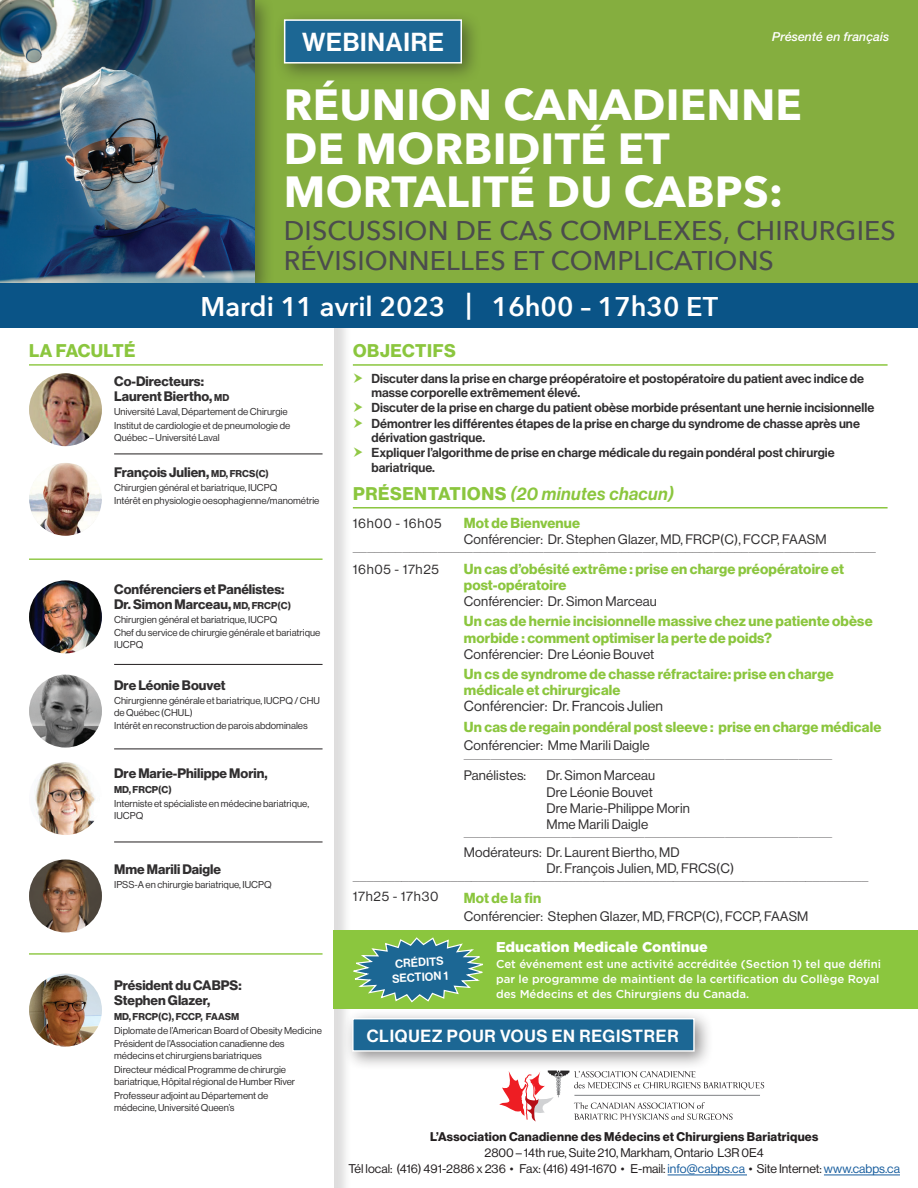
<style>
.page{position:relative;width:918px;height:1188px;background:#fff}
.page>*{position:absolute;margin:0;border:0;box-sizing:border-box;transform-origin:0 0}
.t1{font:700 43.5px/43.5px "Avenir Next";letter-spacing:.005em;color:#fff}
.t2{font:500 27px/30px "Avenir Next";letter-spacing:.005em;color:#4b4c4d}
.t3{font:600 27px "Avenir Next";color:#fff}
.t4{font:25.5px "N Haas Grotesk DS Pro 65 Md";letter-spacing:.03em;color:#fff}
.t5{font:18px "N Haas Grotesk DS Pro 66 Md It";letter-spacing:.02em;color:#8bc63e}
.t6{font:18px "N Haas Grotesk DS Pro 75 Bd";letter-spacing:.02em;color:#8bc63e}
.t7{font:17.25px "N Haas Grotesk DS Pro 65 Md";letter-spacing:.045em;color:#fff}
.t8{font:14.25px/16.2px "N Haas Grotesk DS Pro 75 Bd";letter-spacing:.01em;color:#8bc63e}
.t9{font:14.25px "N Haas Grotesk DS Pro 25 Th";color:#312f30}
.t10{font:14.25px "N Haas Grotesk DS Pro 55 Rg";letter-spacing:.01em;color:#312f30}
.t11{font:900 14.25px "Gotham";color:#fff}
.t12{font:14.1px "N Haas Grotesk DS Pro 25 Th";color:#312f30}
.t13{font:13.5px/16px "N Haas Grotesk DS Pro 55 Rg";letter-spacing:.01em;color:#312f30}
.t14{font:13.5px/15px "N Haas Grotesk DS Pro 75 Bd";color:#312f30}
.t15{font:13.5px "N Haas Grotesk DS Pro 25 Th";color:#312f30}
.t16{font:13.5px "N Haas Grotesk DS Pro 55 Rg";letter-spacing:.05em;color:#312f30}
.t17{font:12.75px/14.9px "N Haas Grotesk DS Pro 65 Md";letter-spacing:.005em;color:#312f30}
.t18{font:12.3px/16.2px "N Haas Grotesk DS Pro 55 Rg";color:#231f20;text-align:center}
.t19{font:12.3px "N Haas Grotesk DS Pro 75 Bd";letter-spacing:.02em;color:#231f20}
.t20{font:italic 500 12.3px "Helvetica Neue";color:#fff}
.t21{font:11.55px/14.7px "N Haas Grotesk DS Pro 65 Md";color:#fff;text-align:center}
.t22{font:500 11.4px/14.7px "Gotham";color:#fff}
.t23{font:9.75px/13.6px "N Haas Grotesk DS Pro 55 Rg";color:#312f30}
.t24{font:9.75px "N Haas Grotesk DS Pro 75 Bd";color:#312f30}
.s1{font-size:9.75px}
.s2{font-family:"N Haas Grotesk DS Pro 75 Bd"}
.s3{color:#175d9e}
</style>
<div class="page">
<div style="left:0;top:0;width:918px;height:291px;background:#85ae3f"></div>
<div style="left:2px;top:299px;width:350px;height:889px;background:#231f20;opacity:.15"></div>
<div style="left:0;top:296px;width:333px;height:892px;background:#fff"></div>
<hr style="left:29px;top:364px;width:294px;height:2px;background:#8bc63e">
<hr style="left:29px;top:953px;width:294px;height:2px;background:#8bc63e">
<hr style="left:29px;top:559px;width:294px;height:1px;background:#8bc63e">
<hr style="left:114px;top:664px;width:209px;height:1px;background:#231f20">
<hr style="left:114px;top:749px;width:209px;height:1px;background:#231f20">
<hr style="left:114px;top:842px;width:209px;height:1px;background:#231f20">
<hr style="left:114px;top:454px;width:209px;height:1px;background:#231f20">
<hr style="left:353px;top:364px;width:535px;height:2px;background:#8bc63e">
<hr style="left:353px;top:507px;width:535px;height:2px;background:#8bc63e">
<div style="left:343px;top:1009px;width:371px;height:62px;background:#231f20;opacity:.5"></div>
<div style="left:352px;top:1018px;width:343px;height:34px;background:#1c6794;border:1px solid #fff"></div>
<img style="left:29px;top:463px;width:73px;height:73px;border-radius:36px">
<img style="left:29px;top:580px;width:73px;height:73px;border-radius:36px">
<img style="left:29px;top:675px;width:73px;height:73px;border-radius:36px">
<img style="left:29px;top:762px;width:73px;height:73px;border-radius:36px">
<img style="left:29px;top:859px;width:73px;height:73px;border-radius:36px">
<img style="left:29px;top:373px;width:73px;height:73px;border-radius:36px">
<img style="left:29px;top:974px;width:73px;height:73px;border-radius:36px">
<img style="left:547px;top:1070px;width:23px;height:28px">
<svg style="left:574px;top:1102px;width:159px;height:18px"></svg>
<svg style="left:574px;top:1071px;width:190px;height:19px"></svg>
<hr style="left:574px;top:1095px;width:186px;height:1px;background:#808285">
<svg style="left:499px;top:1071px;width:55px;height:51px"></svg>
<hr style="left:668px;top:1175px;width:79px;height:1px;background:#175d9e">
<hr style="left:824px;top:1175px;width:76px;height:1px;background:#175d9e">
<div style="left:0;top:0;width:276px;height:304px;background:#231f20;opacity:.5"></div>
<img style="left:0;top:0;width:255px;height:284px">
<div style="left:274px;top:9px;width:208px;height:75px;background:#231f20;opacity:.5"></div>
<div style="left:284px;top:19px;width:178px;height:45px;background:#1c6794;border:2px solid #fff"></div>
<div style="left:0;top:284px;width:918px;height:44px;background:#0a5487"></div>
<div style="left:333px;top:930px;width:585px;height:79px;background:#8bc63e"></div>
<svg style="left:353px;top:937px;width:130px;height:66px"></svg>
<h3 class="t4" style="left:302px;top:28px;width:143px">WEBINAIRE</h3>
<p class="t20" style="left:772px;top:29px;width:119px">Présenté en français</p>
<h1 class="t1" style="left:284px;top:83px;width:520px">RÉUNION CANADIENNE<br>DE MORBIDITÉ ET<br>MORTALITÉ DU CABPS:</h1>
<h2 class="t2" style="left:284px;top:215px;width:614px">DISCUSSION DE CAS COMPLEXES, CHIRURGIES<br>RÉVISIONNELLES ET COMPLICATIONS</h2>
<h2 class="t3" style="left:201px;top:283px;width:519px">Mardi 11 avril 2023 | 16h00 – 17h30 ET</h2>
<h3 class="t6" style="left:29px;top:340px;width:108px">LA FACULTÉ</h3>
<h3 class="t14" style="left:114px;top:374px;width:117px">Co-Directeurs:<br>Laurent Biertho, <span class="s1">MD</span></h3>
<p class="t23" style="left:114px;top:405px;width:178px">Université Laval, Département de Chirurgie<br>Institut de cardiologie et de pneumologie de</p>
<p class="t23" style="left:114px;top:430px;width:107px">Québec – Université Laval</p>
<h3 class="t14" style="left:114px;top:465px;width:156px">François Julien, <span class="s1">MD, FRCS(C)</span></h3>
<p class="t23" style="left:114px;top:480px;width:207px">Chirurgien général et bariatrique, IUCPQ<br>Intérêt en physiologie oesophagienne/manométrie</p>
<h3 class="t14" style="left:114px;top:582px;width:178px">Conférenciers et Panélistes:<br>Dr. Simon Marceau, <span class="s1">MD, FRCP(C)</span></h3>
<p class="t23" style="left:114px;top:612px;width:208px">Chirurgien général et bariatrique, IUCPQ<br>Chef du service de chirurgie générale et bariatrique</p>
<p class="t23" style="left:114px;top:638px;width:31px">IUCPQ</p>
<h3 class="t14" style="left:114px;top:678px;width:113px">Dre Léonie Bouvet</h3>
<p class="t23" style="left:114px;top:694px;width:207px;line-height:12px">Chirurgienne générale et bariatrique, IUCPQ / CHU de Québec (CHUL)</p>
<p class="t23" style="left:114px;top:719px;width:195px">Intérêt en reconstruction de parois abdominales</p>
<h3 class="t14" style="left:114px;top:766px;width:155px">Dre Marie-Philippe Morin,</h3>
<p class="t24" style="left:114px;top:784px;width:59px">MD, FRCP(C)</p>
<p class="t23" style="left:114px;top:797px;width:197px;line-height:12px">Interniste et spécialiste en médecine bariatrique,<br>IUCPQ</p>
<h3 class="t14" style="left:114px;top:862px;width:108px">Mme Marili Daigle</h3>
<p class="t23" style="left:114px;top:877px;width:159px">IPSS-A en chirurgie bariatrique, IUCPQ</p>
<h3 class="t14" style="left:114px;top:978px;width:129px">Président du CABPS:<br>Stephen Glazer,</h3>
<p class="t24" style="left:114px;top:1011px;width:127px">MD, FRCP(C), FCCP, FAASM</p>
<p class="t23" style="left:114px;top:1024px;width:209px">Diplomate de l’American Board of Obesity Medicine<br>Président de l’Association canadienne des</p>
<p class="t23" style="left:114px;top:1049px;width:174px">médecins et chirurgiens bariatriques<br>Directeur médical Programme de chirurgie</p>
<p class="t23" style="left:114px;top:1075px;width:183px">bariatrique, Hôpital régional de Humber River<br>Professeur adjoint au Département de</p>
<p class="t23" style="left:114px;top:1101px;width:122px">médecine, Université Queen’s</p>
<h3 class="t6" style="left:353px;top:340px;width:104px">OBJECTIFS</h3>
<p class="t17" style="left:372px;top:371px;width:504px">Discuter dans la prise en charge préopératoire et postopératoire du patient avec indice de masse corporelle extrêmement élevé.<br>Discuter de la prise en charge du patient obèse morbide présentant une hernie incisionnelle Démontrer les différentes étapes de la prise en charge du syndrome de chasse après une dérivation gastrique.<br>Expliquer l’algorithme de prise en charge médicale du regain pondéral post chirurgie bariatrique.</p>
<h3 class="t5" style="left:353px;top:483px;width:323px"><span class="s2">PRÉSENTATIONS</span> (20 minutes chacun)</h3>
<h3 class="t16" style="left:353px;top:515px;width:90px">16h00 - 16h05</h3>
<h3 class="t8" style="left:464px;top:515px;width:118px">Mot de Bienvenue</h3>
<h3 class="t13" style="left:464px;top:531px;width:364px">Conférencier: Dr. Stephen Glazer, MD, FRCP(C), FCCP, FAASM</h3>
<h3 class="t9" style="left:353px;top:543px;width:525px">––––––––––––––––––––––––––––––––––––––––––––––––––––––––––––––––––––––––––</h3>
<h3 class="t16" style="left:353px;top:561px;width:88px">16h05 - 17h25</h3>
<h3 class="t8" style="left:464px;top:561px;width:382px">Un cas d’obésité extrême : prise en charge préopératoire et post-opératoire</h3>
<h3 class="t13" style="left:464px;top:593px;width:194px">Conférencier: Dr. Simon Marceau</h3>
<h3 class="t8" style="left:464px;top:614px;width:410px">Un cas de hernie incisionnelle massive chez une patiente obèse morbide : comment optimiser la perte de poids?</h3>
<h3 class="t13" style="left:464px;top:646px;width:192px">Conférencier: Dre Léonie Bouvet</h3>
<h3 class="t8" style="left:464px;top:666px;width:371px">Un cs de syndrome de chasse réfractaire: prise en charge médicale et chirurgicale</h3>
<h3 class="t10" style="left:464px;top:698px;width:201px">Conférencier: Dr. Francois Julien</h3>
<h3 class="t8" style="left:464px;top:719px;width:419px">Un cas de regain pondéral post sleeve : prise en charge médicale</h3>
<h3 class="t13" style="left:464px;top:738px;width:187px">Conférencier: Mme Marili Daigle</h3>
<h3 class="t15" style="left:464px;top:750px;width:370px">–––––––––––––––––––––––––––––––––––––––––––––––––––––––</h3>
<h3 class="t13" style="left:464px;top:768px;width:64px">Panélistes:</h3>
<h3 class="t13" style="left:546px;top:768px;width:145px">Dr. Simon Marceau<br>Dre Léonie Bouvet<br>Dre Marie-Philippe Morin<br>Mme Marili Daigle</h3>
<h3 class="t15" style="left:464px;top:828px;width:370px">–––––––––––––––––––––––––––––––––––––––––––––––––––––––</h3>
<h3 class="t13" style="left:546px;top:844px;width:189px;text-indent:-82px">Modérateurs: Dr. Laurent Biertho, MD<br>Dr. François Julien, MD, FRCS(C)</h3>
<h3 class="t12" style="left:353px;top:872px;width:517px">––––––––––––––––––––––––––––––––––––––––––––––––––––––––––––––––––––––––––</h3>
<h3 class="t16" style="left:353px;top:889px;width:87px">17h25 - 17h30</h3>
<h3 class="t8" style="left:464px;top:890px;width:79px">Mot de la fin</h3>
<h3 class="t13" style="left:464px;top:908px;width:346px">Conférencier: Stephen Glazer, MD, FRCP(C), FCCP, FAASM</h3>
<p class="t21" style="left:391px;top:957px;width:58px;rotate:-3deg">CRÉDITS<br>SECTION 1</p>
<h3 class="t11" style="left:496px;top:937px;width:213px">Education Medicale Continue</h3>
<p class="t22" style="left:496px;top:957px;width:387px">Cet événement est une activité accréditée (Section 1) tel que défini par le programme de maintient de la certification du Collège Royal des Médecins et des Chirurgiens du Canada.</p>
<h3 class="t7" style="left:367px;top:1026px;width:314px">CLIQUEZ POUR VOUS EN REGISTRER</h3>
<p class="t19" style="left:430px;top:1129px;width:390px">L’Association Canadienne des Médecins et Chirurgiens Bariatriques</p>
<p class="t18" style="left:348px;top:1145px;width:553px">2800 – 14th rue, Suite 210, Markham, Ontario L3R 0E4<br>Tél local: (416) 491-2886 x 236 • Fax: (416) 491-1670 • E-mail: <span class="s3">info@cabps.ca</span> • Site Internet: <span class="s3">www.cabps.ca</span></p>
</div>
